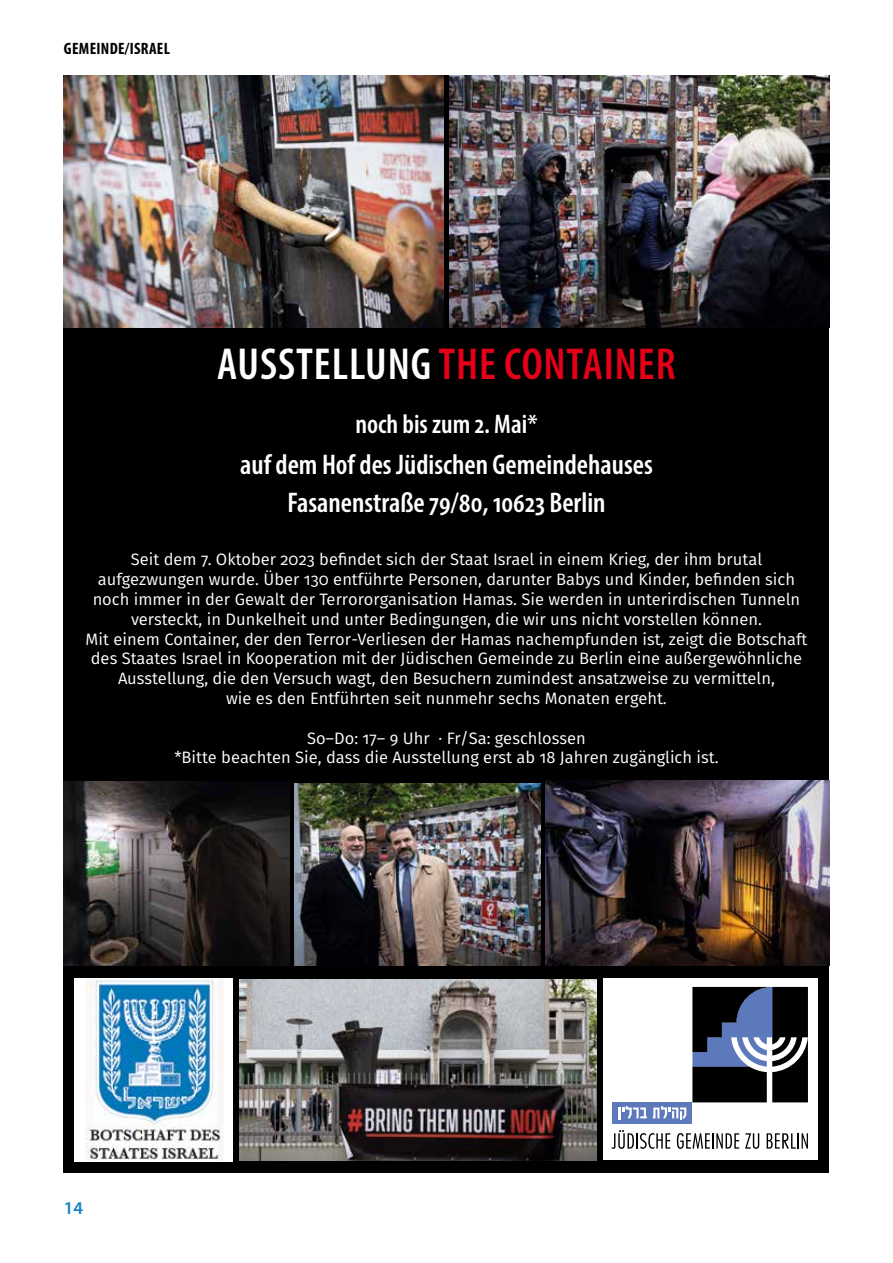
<style>
.page{position:relative;width:893px;height:1263px;background:#fff}
.page>*{position:absolute;margin:0;border:0;box-sizing:border-box;transform-origin:0 0}
.t1{font:600 condensed 45px "Myriad Pro";letter-spacing:.02em;color:#e30018}
.t2{font:600 condensed 28.5px/37.8px "Myriad Pro";color:#fff;text-align:center}
.t3{font:600 condensed 27px "Myriad Pro";color:#fff}
.t4{font:600 18px "Myriad Pro";color:#1682c5}
.t5{font:16.5px/19.8px "Fira Sans";color:#fff;text-align:center}
.t6{font:700 condensed 16.5px "Myriad Pro";letter-spacing:.02em;color:#000}
.s1{color:#fff}
</style>
<div class="page">
<div style="left:64px;top:75px;width:765px;height:1098px;background:#000"></div>
<img style="left:64px;top:75px;width:379px;height:252px">
<img style="left:450px;top:75px;width:379px;height:252px">
<img style="left:64px;top:781px;width:225px;height:184px">
<img style="left:294px;top:784px;width:246px;height:181px">
<img style="left:545px;top:781px;width:284px;height:184px">
<div style="left:604px;top:978px;width:214px;height:181px;background:#fff"></div>
<div style="left:612px;top:1102px;width:80px;height:21px;background:#5c79bb"></div>
<svg style="left:619px;top:1106px;width:28px;height:14px"></svg>
<svg style="left:653px;top:1106px;width:33px;height:14px"></svg>
<svg style="left:612px;top:1130px;width:58px;height:19px"></svg>
<svg style="left:677px;top:1133px;width:62px;height:16px"></svg>
<svg style="left:745px;top:1133px;width:14px;height:16px"></svg>
<svg style="left:767px;top:1133px;width:41px;height:15px"></svg>
<svg style="left:692px;top:987px;width:116px;height:115px;background:#323949"></svg>
<img style="left:239px;top:979px;width:357px;height:181px">
<div style="left:74px;top:978px;width:159px;height:183px;background:#fff"></div>
<img style="left:85px;top:978px;width:138px;height:182px">
<p class="t6" style="left:64px;top:38px;width:108px">GEMEINDE/ISRAEL</p>
<h1 class="t1" style="left:217px;top:336px;width:460px"><span class="s1">AUSSTELLUNG</span> THE CONTAINER</h1>
<h3 class="t3" style="left:355px;top:407px;width:184px">noch bis zum 2. Mai*</h3>
<h2 class="t2" style="left:240px;top:446px;width:414px">auf dem Hof des Jüdischen Gemeindehauses<br>Fasanenstraße 79/80, 10623 Berlin</h2>
<p class="t5" style="left:86px;top:549px;width:723px">Seit dem 7. Oktober 2023 befindet sich der Staat Israel in einem Krieg, der ihm brutal aufgezwungen wurde. Über 130 entführte Personen, darunter Babys und Kinder, befinden sich noch immer in der Gewalt der Terrororganisation Hamas. Sie werden in unterirdischen Tunneln versteckt, in Dunkelheit und unter Bedingungen, die wir uns nicht vorstellen können.<br>Mit einem Container, der den Terror-Verliesen der Hamas nachempfunden ist, zeigt die Botschaft des Staates Israel in Kooperation mit der Jüdischen Gemeinde zu Berlin eine außergewöhnliche Ausstellung, die den Versuch wagt, den Besuchern zumindest ansatzweise zu vermitteln,<br>wie es den Entführten seit nunmehr sechs Monaten ergeht.</p>
<p class="t5" style="left:174px;top:727px;width:546px">So–Do: 17– 9 Uhr · Fr/Sa: geschlossen<br>*Bitte beachten Sie, dass die Ausstellung erst ab 18 Jahren zugänglich ist.</p>
<p class="t4" style="left:64px;top:1197px;width:21px">14</p>
</div>
